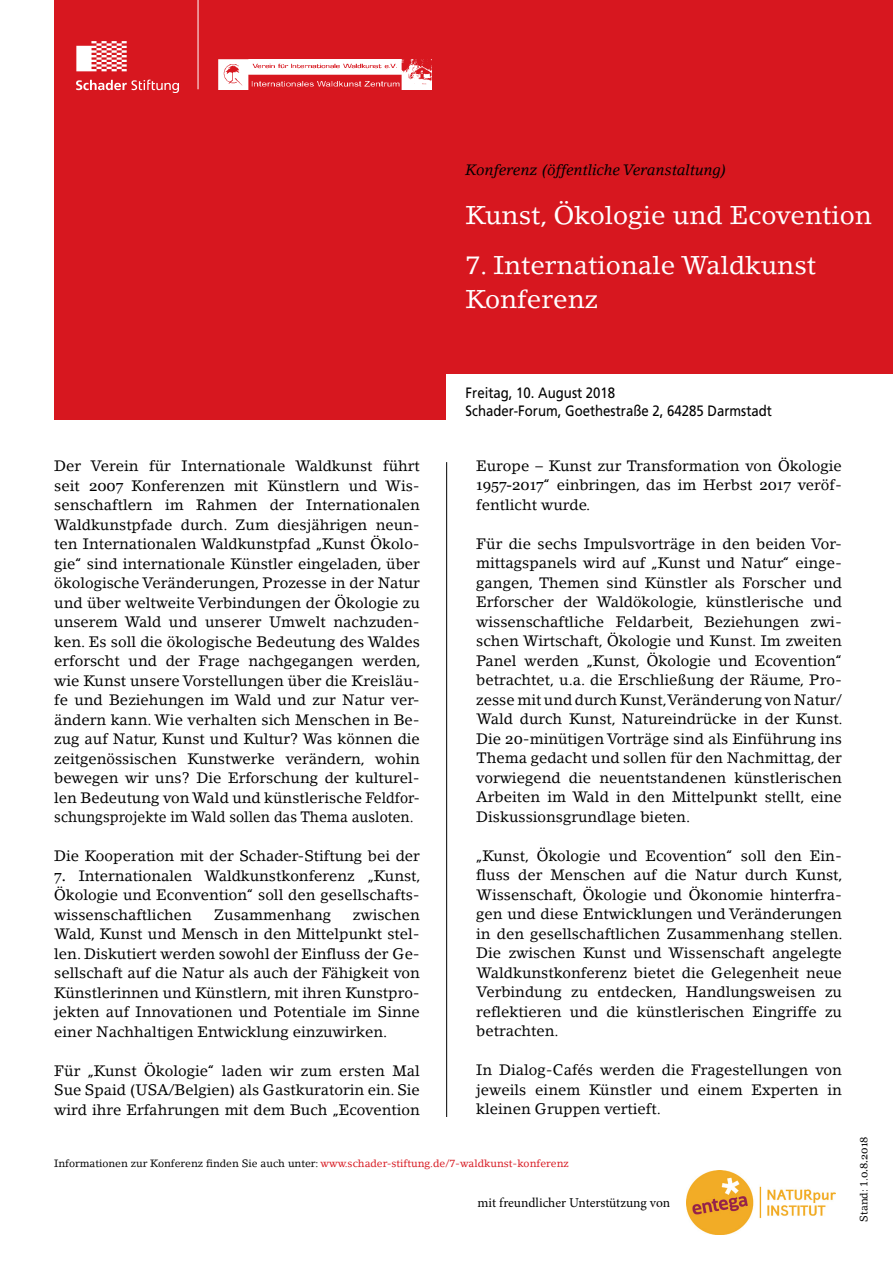
<style>
.page{position:relative;width:893px;height:1263px;background:#fff}
.page>*{position:absolute;margin:0;border:0;box-sizing:border-box;transform-origin:0 0}
.t1{font:25.5px/34.5px "Lino Letter Std";color:#fff}
.t2{font:15px/19.5px "Lino Letter Std";color:#000;text-align:justify}
.t3{font:15px "Frutiger";color:#000;scale:.88 1}
.t4{font:italic 15px "Lino Letter Std";color:#000}
.t5{font:13.5px "Minion Pro";letter-spacing:-.005em;color:#000}
.Aufzählungszeichen{font:10.5px "Lino Letter Std";color:#d7171f}
.t6{font:10.5px "Lino Letter Std";color:#000}
.s1{font-family:"Georgia"}
.s2{color:#000}
</style>
<div class="page">
<div style="left:54px;top:0;width:839px;height:420px;background:#d7171f"></div>
<div style="left:446px;top:374px;width:447px;height:47px;background:#fff"></div>
<img style="left:76px;top:41px;width:102px;height:51px">
<hr style="left:446px;top:462px;width:1px;height:655px;background:#000">
<hr style="left:198px;top:0;width:1px;height:89px;background:#fff">
<img style="left:219px;top:60px;width:213px;height:30px">
<img style="left:687px;top:1170px;width:149px;height:65px">
<p class="t4" style="left:466px;top:160px;width:263px">Konferenz (öffentliche Veranstaltung)</p>
<p class="t1" style="left:466px;top:198px;width:408px">Kunst, Ökologie und Ecovention</p>
<p class="t1" style="left:466px;top:247px;width:352px">7. Internationale Waldkunst<br>Konferenz</p>
<p class="t2" style="left:54px;top:456px;width:368px">Der Verein für Internationale Waldkunst führt seit <span class="s1">2007</span> Konferenzen mit Künstlern und Wis&shy;senschaftlern im Rahmen der Internationalen Waldkunstpfade durch. Zum diesjährigen neun&shy;ten Internationalen Waldkunstpfad „Kunst Ökolo&shy;gie“ sind internationale Künstler eingeladen, über ökologische Veränderungen, Prozesse in der Natur und über weltweite Verbindungen der Ökologie zu unserem Wald und unserer Umwelt nachzuden&shy;ken. Es soll die ökologische Bedeutung des Waldes erforscht und der Frage nachgegangen werden, wie Kunst unsere Vorstellungen über die Kreisläu&shy;fe und Beziehungen im Wald und zur Natur ver&shy;ändern kann. Wie verhalten sich Menschen in Be&shy;zug auf Natur, Kunst und Kultur? Was können die zeitgenössischen Kunstwerke verändern, wohin bewegen wir uns? Die Erforschung der kulturel&shy;len Bedeutung von Wald und künstlerische Feldfor&shy;schungsprojekte im Wald sollen das Thema ausloten.</p>
<p class="t2" style="left:54px;top:846px;width:367px">Die Kooperation mit der Schader-Stiftung bei der</p>
<p class="t2" style="left:54px;top:865px;width:368px"><span class="s1">7.</span> Internationalen Waldkunstkonferenz „Kunst, Ökologie und Econvention“ soll den gesellschafts&shy;wissenschaftlichen</p>
<p class="t2" style="left:54px;top:904px;width:367px;text-indent:299px">zwischen Wald, Kunst und Mensch in den Mittelpunkt stel&shy;len. Diskutiert werden sowohl der Einfluss der Ge&shy;sellschaft auf die Natur als auch der Fähigkeit von Künstlerinnen und Künstlern, mit ihren Kunstpro&shy;jekten auf Innovationen und Potentiale im Sinne einer Nachhaltigen Entwicklung einzuwirken.</p>
<p class="t2" style="left:54px;top:1060px;width:367px">Für „Kunst Ökologie“ laden wir zum ersten Mal Sue Spaid (USA/Belgien) als Gastkuratorin ein. Sie wird ihre Erfahrungen mit dem Buch „Ecovention</p>
<p class="t2" style="left:214px;top:904px;width:119px">Zusammenhang</p>
<p class="t3" style="left:466px;top:384px;width:172px">Freitag, 10. August 2018</p>
<p class="t3" style="left:466px;top:402px;width:350px">Schader-Forum, Goethestraße 2, 64285 Darmstadt</p>
<p class="t2" style="left:476px;top:456px;width:367px">Europe – Kunst zur Transformation von Ökologie <span class="s1">1957-2017</span>“ einbringen, das im Herbst <span class="s1">2017</span> veröf&shy;fentlicht wurde.</p>
<p class="t2" style="left:476px;top:534px;width:368px">Für die sechs Impulsvorträge in den beiden Vor&shy;mittagspanels wird auf „Kunst und Natur“ einge&shy;gangen, Themen sind Künstler als Forscher und Erforscher der Waldökologie, künstlerische und wissenschaftliche Feldarbeit, Beziehungen zwi&shy;schen Wirtschaft, Ökologie und Kunst. Im zweiten Panel werden „Kunst, Ökologie und Ecovention“ betrachtet, u.a. die Erschließung der Räume, Pro&shy;zesse mit und durch Kunst, Veränderung von Natur/ Wald durch Kunst, Natureindrücke in der Kunst.<br>Die <span class="s1">20</span>-minütigen Vorträge sind als Einführung ins Thema gedacht und sollen für den Nachmittag, der vorwiegend die neuentstandenen künstlerischen Arbeiten im Wald in den Mittelpunkt stellt, eine Diskussionsgrundlage bieten.</p>
<p class="t2" style="left:476px;top:846px;width:368px">„Kunst, Ökologie und Ecovention“ soll den Ein&shy;fluss der Menschen auf die Natur durch Kunst, Wissenschaft, Ökologie und Ökonomie hinterfra&shy;gen und diese Entwicklungen und Veränderungen in den gesellschaftlichen Zusammenhang stellen.<br>Die zwischen Kunst und Wissenschaft angelegte Waldkunstkonferenz bietet die Gelegenheit neue Verbindung zu entdecken, Handlungsweisen zu reflektieren und die künstlerischen Eingriffe zu betrachten.</p>
<p class="t2" style="left:476px;top:1060px;width:367px">In Dialog-Cafés werden die Fragestellungen von jeweils einem Künstler und einem Experten in kleinen Gruppen vertieft.</p>
<p class="Aufzählungszeichen" style="left:54px;top:1157px;width:516px"><span class="s2">Informationen zur Konferenz finden Sie auch unter:</span> www.schader-stiftung.de/7-waldkunst-konferenz</p>
<p class="t5" style="left:477px;top:1193px;width:194px">mit freundlicher Unterstützung von</p>
<p class="t6" style="left:857px;top:1221px;width:86px;rotate:-90deg">Stand: 1.<span class="s1">0.8.2018</span></p>
</div>
